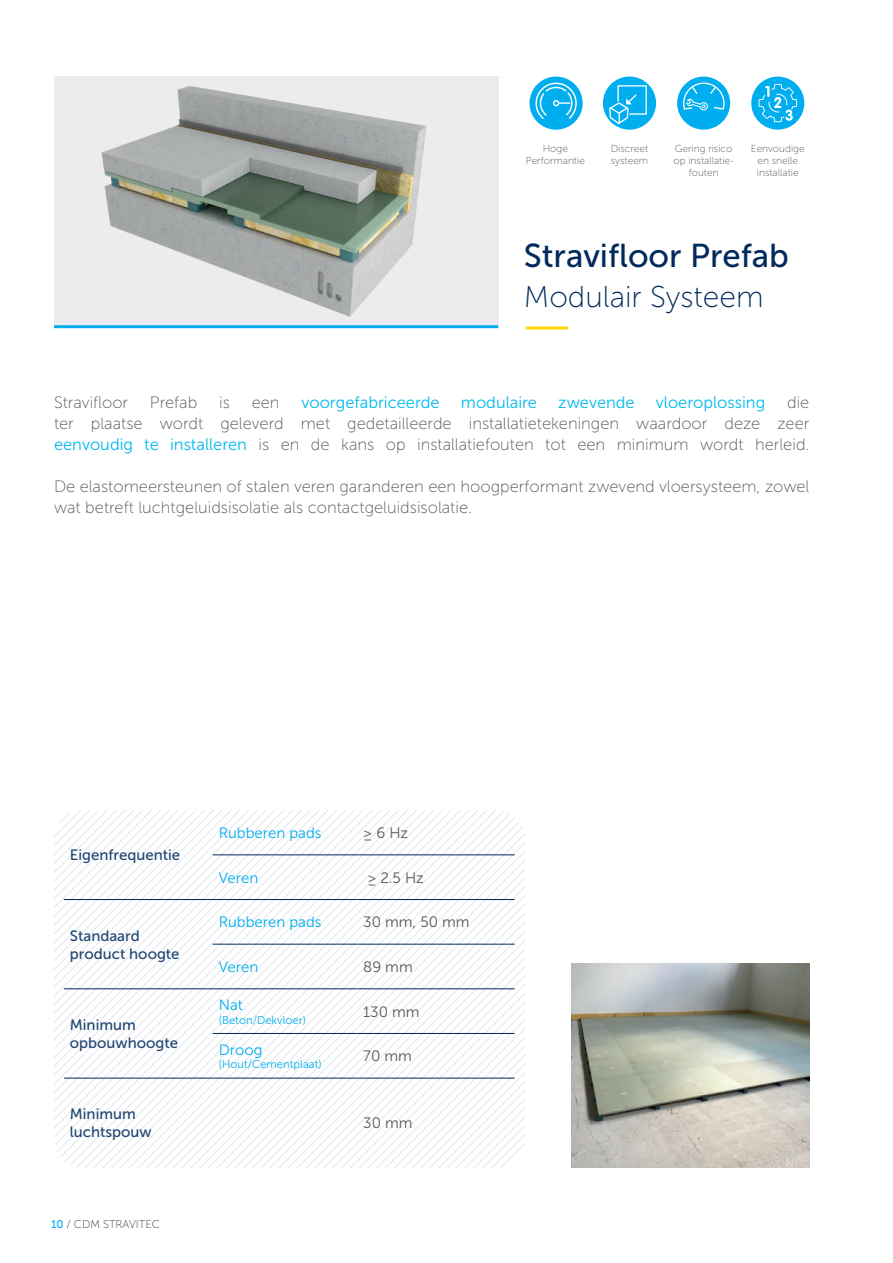
<style>
.page{position:relative;width:893px;height:1263px;background:#fff}
.page>*{position:absolute;margin:0;border:0;box-sizing:border-box;transform-origin:0 0}
.t1{font:33px "Museo Sans 500";color:#002a5b}
.t2{font:30px "Museo Sans 100";color:#002a5b}
.t3{font:16.5px/21px "Museo Sans 100";color:#57585a;text-align:justify}
.t4{font:16.5px "Museo Sans 300";color:#00baf1}
.t5{font:15px/18px "Museo Sans 500";color:#1f4573}
.t6{font:15px "Museo Sans 300";color:#00aeef}
.t7{font:15px "Museo Sans 300";color:#57585a}
.t8{font:11.25px "Museo Sans 300";color:#00aeef}
.t9{font:11.25px "Museo Sans 100";color:#3b3635}
.t10{font:10.2px/12.1px "Museo Sans 100";color:#57585a;text-align:center}
.s1{font-family:"Museo Sans 300";color:#00baf1}
.s2{font-family:"Museo Sans 500";color:#00aeef}
</style>
<div class="page">
<img style="left:571px;top:964px;width:238px;height:204px">
<div style="left:529px;top:77px;width:54px;height:53px;background:#00aeef;border-radius:50%"></div>
<div style="left:603px;top:77px;width:53px;height:53px;background:#00aeef;border-radius:50%"></div>
<div style="left:677px;top:77px;width:53px;height:53px;background:#00aeef;border-radius:50%"></div>
<div style="left:751px;top:77px;width:53px;height:53px;background:#00aeef;border-radius:50%"></div>
<hr style="left:527px;top:327px;width:40px;height:3px;background:#fed503">
<svg style="left:54px;top:810px;width:471px;height:358px"></svg>
<hr style="left:213px;top:854px;width:144px;height:1px;background:#002a5b">
<hr style="left:357px;top:854px;width:158px;height:1px;background:#002a5b">
<hr style="left:64px;top:899px;width:149px;height:1px;background:#002a5b">
<hr style="left:213px;top:899px;width:144px;height:1px;background:#002a5b">
<hr style="left:357px;top:899px;width:158px;height:1px;background:#002a5b">
<hr style="left:213px;top:988px;width:144px;height:1px;background:#002a5b">
<hr style="left:357px;top:988px;width:158px;height:1px;background:#002a5b">
<hr style="left:64px;top:988px;width:149px;height:1px;background:#002a5b">
<hr style="left:213px;top:944px;width:144px;height:1px;background:#002a5b">
<hr style="left:357px;top:944px;width:158px;height:1px;background:#002a5b">
<hr style="left:213px;top:1033px;width:144px;height:1px;background:#002a5b">
<hr style="left:357px;top:1033px;width:158px;height:1px;background:#002a5b">
<hr style="left:64px;top:1078px;width:149px;height:1px;background:#002a5b">
<hr style="left:213px;top:1078px;width:144px;height:1px;background:#002a5b">
<hr style="left:357px;top:1078px;width:158px;height:1px;background:#002a5b">
<svg style="left:535px;top:83px;width:42px;height:36px"></svg>
<svg style="left:609px;top:85px;width:38px;height:39px"></svg>
<svg style="left:758px;top:84px;width:39px;height:38px"></svg>
<svg style="left:683px;top:83px;width:42px;height:28px"></svg>
<img style="left:54px;top:77px;width:444px;height:247px">
<hr style="left:54px;top:325px;width:444px;height:3px;background:#00aeef">
<p class="t10" style="left:526px;top:142px;width:61px">Hoge<br>Performantie</p>
<p class="t10" style="left:611px;top:142px;width:39px;text-align:left">Discreet systeem</p>
<p class="t10" style="left:673px;top:142px;width:62px">Gering risico op installatie&shy;fouten</p>
<p class="t10" style="left:751px;top:142px;width:55px">Eenvoudige en snelle installatie</p>
<h1 class="t1" style="left:524px;top:238px;width:267px">Stravifloor Prefab</h1>
<h2 class="t2" style="left:524px;top:281px;width:241px">Modulair Systeem</h2>
<p class="t3" style="left:54px;top:392px;width:76px">Stravifloor</p>
<p class="t3" style="left:150px;top:392px;width:49px">Prefab</p>
<p class="t3" style="left:219px;top:392px;width:12px">is</p>
<p class="t3" style="left:252px;top:392px;width:29px">een</p>
<p class="t4" style="left:301px;top:393px;width:140px">voorgefabriceerde</p>
<p class="t4" style="left:461px;top:393px;width:78px">modulaire</p>
<p class="t4" style="left:558px;top:393px;width:78px">zwevende</p>
<p class="t4" style="left:656px;top:393px;width:111px">vloeroplossing</p>
<p class="t3" style="left:54px;top:392px;width:757px;text-indent:733px">die ter plaatse wordt geleverd met gedetailleerde installatietekeningen waardoor deze zeer <span class="s1">eenvoudig te installeren</span> is en de kans op installatiefouten tot een minimum wordt herleid.</p>
<p class="t3" style="left:54px;top:476px;width:757px">De elastomeersteunen of stalen veren garanderen een hoogperformant zwevend vloersysteem, zowel wat betreft luchtgeluidsisolatie als contactgeluidsisolatie.</p>
<p class="t5" style="left:70px;top:846px;width:112px">Eigenfrequentie</p>
<p class="t5" style="left:70px;top:927px;width:111px">Standaard product hoogte</p>
<p class="t5" style="left:70px;top:1016px;width:110px">Minimum opbouwhoogte</p>
<p class="t6" style="left:219px;top:825px;width:104px">Rubberen pads</p>
<p class="t7" style="left:363px;top:825px;width:46px">≥ 6 Hz</p>
<p class="t6" style="left:219px;top:869px;width:41px">Veren</p>
<p class="t7" style="left:367px;top:869px;width:58px">≥ 2.5 Hz</p>
<p class="t6" style="left:219px;top:914px;width:104px">Rubberen pads</p>
<p class="t7" style="left:363px;top:914px;width:108px">30 mm, 50 mm</p>
<p class="t6" style="left:219px;top:959px;width:41px">Veren</p>
<p class="t7" style="left:363px;top:959px;width:51px">89 mm</p>
<p class="t6" style="left:219px;top:997px;width:26px">Nat</p>
<p class="t8" style="left:219px;top:1013px;width:89px">(Beton/Dekvloer)</p>
<p class="t6" style="left:219px;top:1041px;width:45px">Droog</p>
<p class="t8" style="left:219px;top:1058px;width:104px">(Hout/Cementplaat)</p>
<p class="t7" style="left:363px;top:1003px;width:58px">130 mm</p>
<p class="t7" style="left:363px;top:1048px;width:50px">70 mm</p>
<p class="t5" style="left:70px;top:1105px;width:83px">Minimum luchtspouw</p>
<p class="t7" style="left:363px;top:1115px;width:51px">30 mm</p>
<p class="t9" style="left:51px;top:1218px;width:110px"><span class="s2">10</span> / CDM STRAVITEC</p>
</div>
